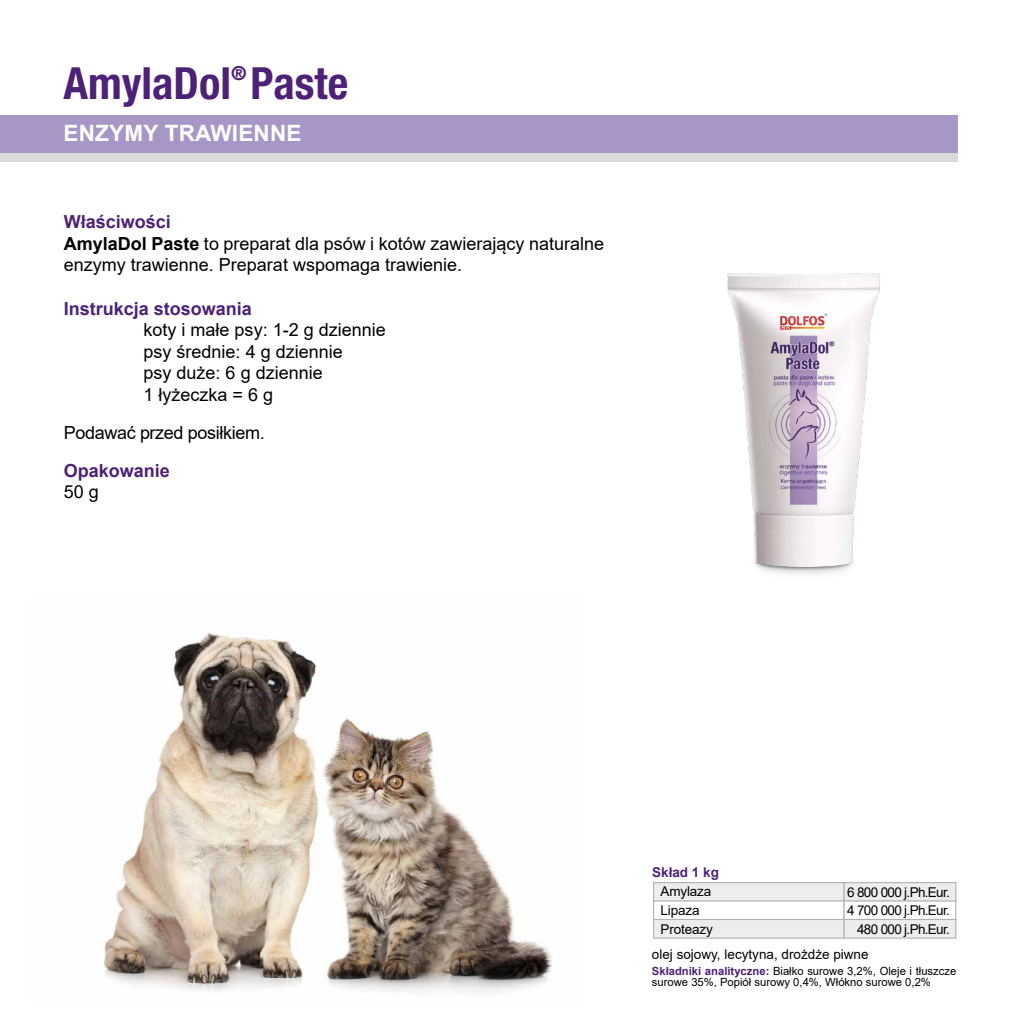
<style>
.page{position:relative;width:1021px;height:1021px;background:#fff}
.page>*{position:absolute;margin:0;border:0;box-sizing:border-box;transform-origin:0 0}
.t1{font:700 condensed 44.32px "Helvetica Neue LT Pro";color:#4d2177}
.t2{font:700 22.5px "Arial";letter-spacing:.01em;color:#fff}
.t3{font:700 condensed 19.35px "Helvetica Neue LT Pro";color:#4d2177}
.t4{font:18px/21.6px "Arial";color:#000}
.t5{font:700 18px "Arial";color:#4d2177}
.t6{font:18px "Arial";letter-spacing:-.02em;color:#000}
.t7{font:13.5px/18.4px "Arial";letter-spacing:-.01em;color:#000}
.t8{font:13.5px/18.4px "Arial";letter-spacing:-.05em;color:#000;text-align:right}
.t9{font:700 13.5px "Arial";color:#4d2177}
.t10{font:11.25px/11.2px "Arial";color:#000}
.s1{font-weight:700;color:#4d2177}
.s2{font-weight:700}
</style>
<div class="page">
<img style="left:104px;top:632px;width:448px;height:360px">
<div style="left:0;top:118px;width:957px;height:44px;background:#dadada"></div>
<div style="left:0;top:115px;width:957px;height:38px;background:#a797c6"></div>
<div style="left:653px;top:882px;width:191px;height:19px;background:#ededed;border:1px solid #b3b2b2"></div>
<div style="left:843px;top:882px;width:113px;height:19px;background:#ededed;border:1px solid #b3b2b2"></div>
<div style="left:653px;top:900px;width:191px;height:20px;background:#fff;border:1px solid #b3b2b2"></div>
<div style="left:843px;top:900px;width:113px;height:20px;background:#fff;border:1px solid #b3b2b2"></div>
<div style="left:653px;top:918px;width:191px;height:20px;background:#ededed;border:1px solid #b3b2b2"></div>
<div style="left:843px;top:918px;width:113px;height:20px;background:#ededed;border:1px solid #b3b2b2"></div>
<hr style="left:1020px;top:115px;width:1px;height:38px;background:#d58581">
<img style="left:727px;top:273px;width:153px;height:301px">
<p class="t3" style="left:231px;top:61px;width:17px">®</p>
<h1 class="t1" style="left:63px;top:56px;width:286px">AmylaDol Paste</h1>
<p class="t2" style="left:63px;top:117px;width:239px">ENZYMY TRAWIENNE</p>
<p class="t4" style="left:64px;top:211px;width:541px"><span class="s1">Właściwości<br></span><span class="s2">AmylaDol Paste</span> to preparat dla psów i kotów zawierający naturalne enzymy trawienne. Preparat wspomaga trawienie.</p>
<p class="t5" style="left:64px;top:295px;width:190px">Instrukcja stosowania</p>
<p class="t4" style="left:144px;top:319px;width:244px">koty i małe psy: 1-2 g dziennie psy średnie: 4 g dziennie<br>psy duże: 6 g dziennie<br>1 łyżeczka = 6 g</p>
<p class="t6" style="left:64px;top:420px;width:202px">Podawać przed posiłkiem.</p>
<p class="t5" style="left:64px;top:457px;width:108px">Opakowanie</p>
<p class="t4" style="left:64px;top:481px;width:37px">50 g</p>
<p class="t9" style="left:652px;top:862px;width:68px">Skład 1 kg</p>
<p class="t7" style="left:660px;top:882px;width:54px">Amylaza<br>Lipaza<br>Proteazy</p>
<p class="t8" style="left:847px;top:882px;width:104px">6 800 000 j.Ph.Eur.<br>4 700 000 j.Ph.Eur.<br>480 000 j.Ph.Eur.</p>
<p class="t7" style="left:652px;top:945px;width:218px">olej sojowy, lecytyna, drożdże piwne</p>
<p class="t10" style="left:652px;top:965px;width:306px"><span class="s1">Składniki analityczne:</span> Białko surowe 3,2%, Oleje i tłuszcze surowe 35%, Popiół surowy 0,4%, Włókno surowe 0,2%</p>
</div>
